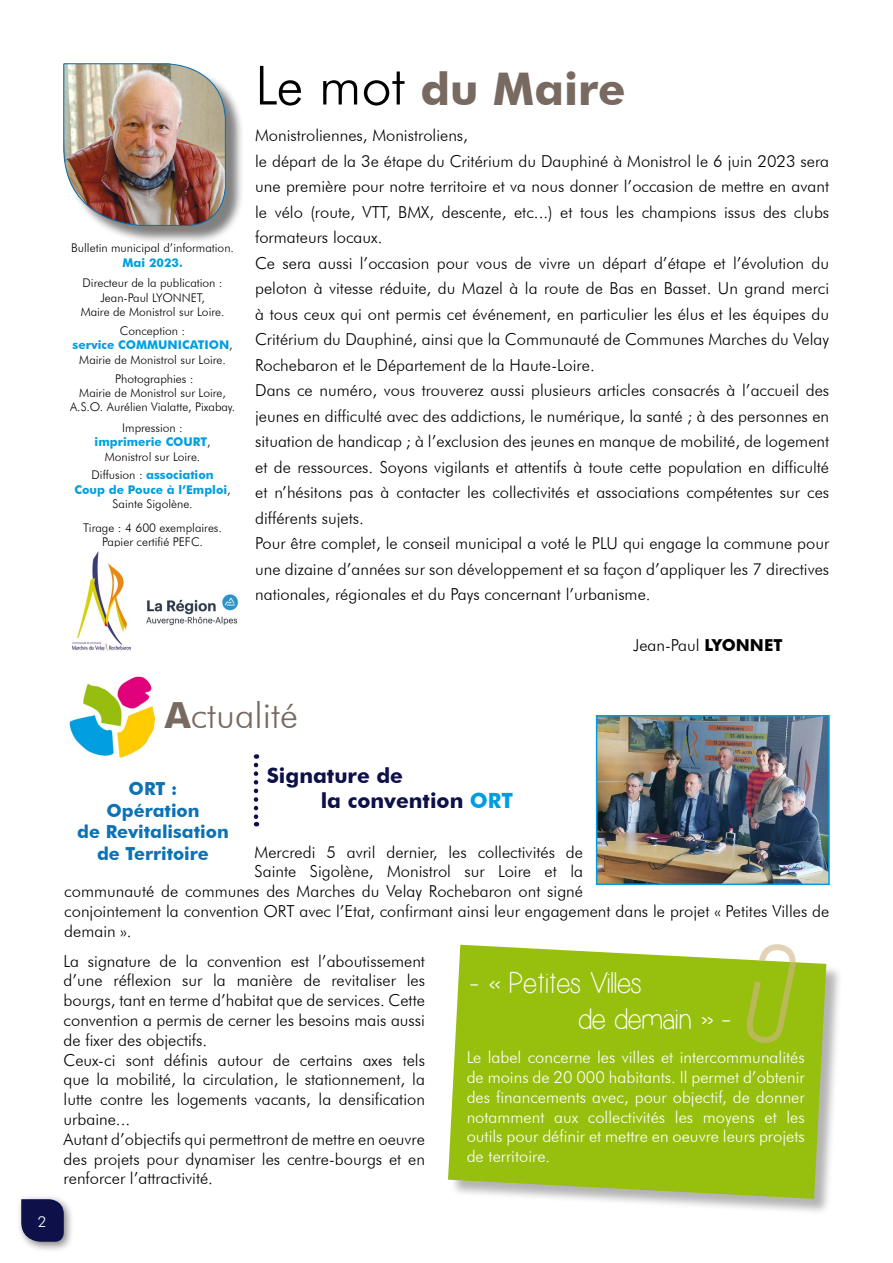
<style>
.page{position:relative;width:893px;height:1263px;background:#fff}
.page>*{position:absolute;margin:0;border:0;box-sizing:border-box;transform-origin:0 0}
.t1{font:700 45px "Futura BT";color:#786961}
.t2{font:300 36px "Futura BT";color:#786961}
.t3{font:30px/36px "Simplicity";color:#fff}
.t4{font:700 21px/25.2px "Futura BT";color:#0d1049}
.t5{font:700 18px/21.6px "Futura BT";color:#0b72b5;text-align:center}
.t6{font:300 16.5px/25.5px "Futura BT";color:#000}
.t7{font:300 16.5px/19.8px "Futura BT";color:#fff;text-align:justify}
.t8{font:300 15px "Futura BT";color:#fff}
.t9{font:300 12px/14.4px "Futura BT";color:#000;text-align:center}
.t10{font:700 12px/14.4px "Futura BT";color:#009ee0;text-align:center}
.s1{font-weight:700;color:#009ee0}
.s2{font-weight:300;color:#000}
.s3{font-weight:300;font-size:54px;color:#000}
.s4{font-weight:700}
.s5{color:#009ee0}
</style>
<div class="page">
<div style="left:16px;top:1194px;width:59px;height:59px;background:#000;opacity:.5"></div>
<svg style="left:21px;top:1199px;width:43px;height:43px;background:#202256"></svg>
<div style="left:66px;top:66px;width:178px;height:179px;background:#000;opacity:.5"></div>
<img style="left:63px;top:63px;width:163px;height:163px">
<img style="left:72px;top:551px;width:59px;height:100px">
<img style="left:146px;top:594px;width:93px;height:32px">
<img style="left:68px;top:676px;width:88px;height:82px">
<svg style="left:254px;top:765px;width:4px;height:61px"></svg>
<img style="left:599px;top:718px;width:228px;height:164px">
<div style="left:596px;top:715px;width:234px;height:170px;border:2px solid #009ee0"></div>
<div style="left:449px;top:946px;width:394px;height:270px;background:#000;opacity:.3"></div>
<svg style="left:448px;top:945px;width:378px;height:254px;background:#9ec221"></svg>
<svg style="left:744px;top:944px;width:55px;height:116px;background:#a9c538"></svg>
<p class="t9" style="left:71px;top:241px;width:164px">Bulletin municipal d’information.</p>
<p class="t10" style="left:123px;top:255px;width:62px">Mai 2023.</p>
<p class="t9" style="left:81px;top:276px;width:145px">Directeur de la publication :<br>Jean-Paul LYONNET,<br>Maire de Monistrol sur Loire.</p>
<p class="t9" style="left:73px;top:323px;width:162px">Conception :<br><span class="s1">service COMMUNICATION</span>,<br>Mairie de Monistrol sur Loire.</p>
<p class="t9" style="left:70px;top:371px;width:167px">Photographies :<br>Mairie de Monistrol sur Loire,<br>A.S.O. Aurélien Vialatte, Pixabay.</p>
<p class="t9" style="left:95px;top:420px;width:118px">Impression : <span class="s1">imprimerie COURT</span>,<br>Monistrol sur Loire.</p>
<p class="t10" style="left:75px;top:468px;width:158px"><span class="s2">Diffusion :</span> association<br>Coup de Pouce à l’Emploi<span class="s2">,<br>Sainte Sigolène.</span></p>
<p class="t9" style="left:83px;top:520px;width:140px">Tirage : 4 600 exemplaires.<br>Papier certifié PEFC.</p>
<h1 class="t1" style="left:255px;top:61px;width:372px"><span class="s3">Le mot</span> du Maire</h1>
<p class="t6" style="left:255px;top:122px;width:576px">Monistroliennes, Monistroliens,<br>le départ de la 3e étape du Critérium du Dauphiné à Monistrol le 6 juin 2023 sera une première pour notre territoire et va nous donner l’occasion de mettre en avant le vélo (route, VTT, BMX, descente, etc...) et tous les champions issus des clubs formateurs locaux.<br>Ce sera aussi l’occasion pour vous de vivre un départ d’étape et l’évolution du peloton à vitesse réduite, du Mazel à la route de Bas en Basset. Un grand merci à tous ceux qui ont permis cet événement, en particulier les élus et les équipes du Critérium du Dauphiné, ainsi que la Communauté de Communes Marches du Velay Rochebaron et le Département de la Haute-Loire.<br>Dans ce numéro, vous trouverez aussi plusieurs articles consacrés à l’accueil des jeunes en difficulté avec des addictions, le numérique, la santé ; à des personnes en situation de handicap ; à l’exclusion des jeunes en manque de mobilité, de logement et de ressources. Soyons vigilants et attentifs à toute cette population en difficulté et n’hésitons pas à contacter les collectivités et associations compétentes sur ces différents sujets.<br>Pour être complet, le conseil municipal a voté le PLU qui engage la commune pour une dizaine d’années sur son développement et sa façon d’appliquer les 7 directives nationales, régionales et du Pays concernant l’urbanisme.</p>
<p class="t6" style="left:633px;top:632px;width:151px">Jean-Paul <span class="s4">LYONNET</span></p>
<p class="t8" style="left:38px;top:1213px;width:10px">2</p>
<h2 class="t2" style="left:165px;top:693px;width:135px"><span class="s4">A</span>ctualité</h2>
<p class="t4" style="left:321px;top:763px;width:194px;text-indent:-54px">Signature de<br>la convention <span class="s5">ORT</span></p>
<p class="t5" style="left:77px;top:778px;width:153px">ORT :<br>Opération<br>de Revitalisation de Territoire</p>
<p class="t6" style="left:255px;top:839px;width:330px">Mercredi 5 avril dernier, les collectivités de</p>
<p class="t6" style="left:255px;top:859px;width:330px">Sainte Sigolène, Monistrol sur Loire et la</p>
<p class="t6" style="left:64px;top:878px;width:520px">communauté de communes des Marches du Velay Rochebaron ont signé</p>
<p class="t6" style="left:64px;top:898px;width:767px">conjointement la convention ORT avec l’Etat, confirmant ainsi leur engagement dans le projet « Petites Villes de</p>
<p class="t6" style="left:64px;top:918px;width:69px">demain ».</p>
<p class="t6" style="left:64px;top:951px;width:363px;line-height:19.8px">La signature de la convention est l’aboutissement d’une réflexion sur la manière de revitaliser les bourgs, tant en terme d’habitat que de services. Cette convention a permis de cerner les besoins mais aussi de fixer des objectifs.<br>Ceux-ci sont définis autour de certains axes tels que la mobilité, la circulation, le stationnement, la lutte contre les logements vacants, la densification urbaine...<br>Autant d’objectifs qui permettront de mettre en oeuvre des projets pour dynamiser les centre-bourgs et en renforcer l’attractivité.</p>
<h3 class="t3" style="left:578px;top:965px;width:154px;text-indent:-108px">- « Petites Villes<br>de demain » -</h3>
<p class="t7" style="left:467px;top:1047px;width:340px">Le label concerne les villes et intercommunalités de moins de 20 000 habitants. Il permet d’obtenir des financements avec, pour objectif, de donner notamment aux collectivités les moyens et les outils pour définir et mettre en oeuvre leurs projets de territoire.</p>
</div>
